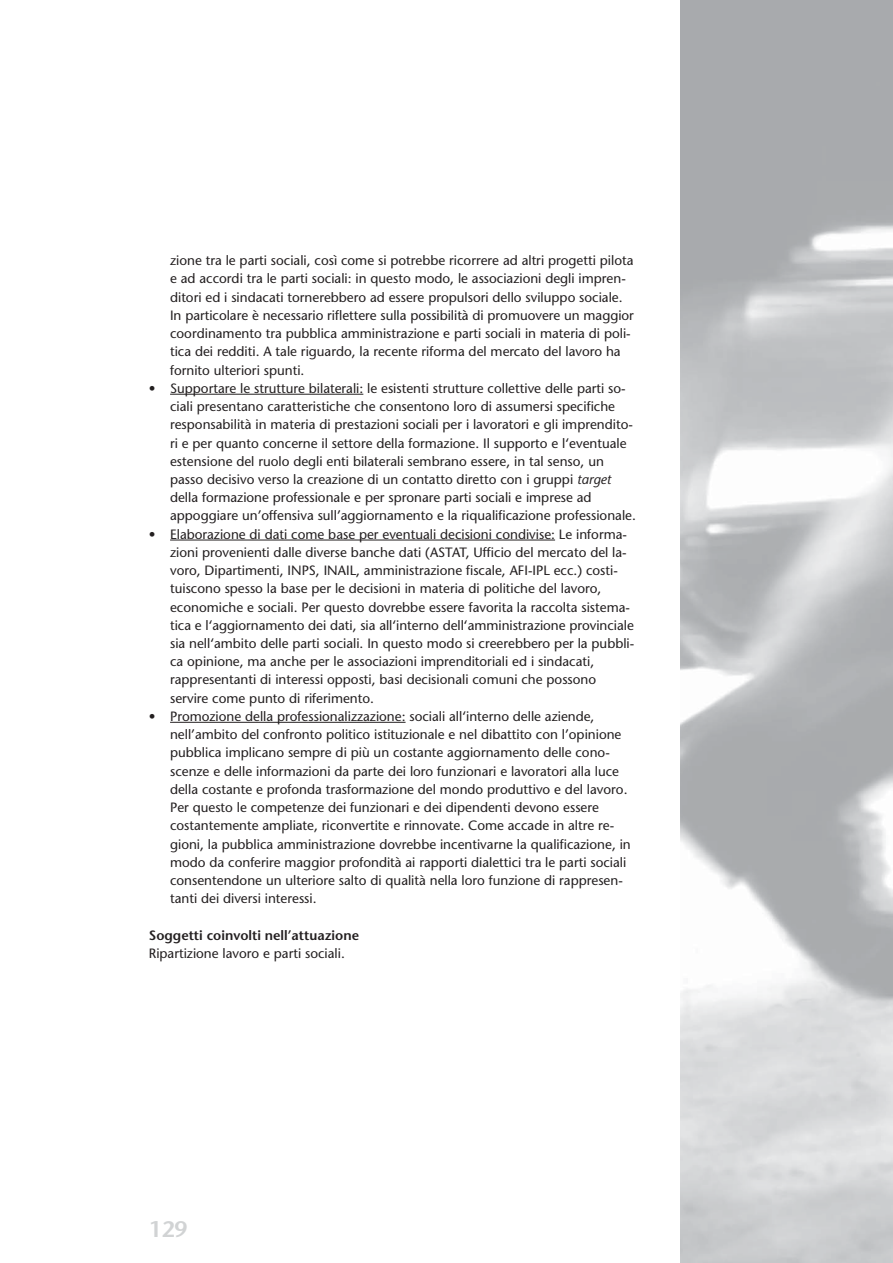
<style>
.page{position:relative;width:893px;height:1263px;background:#fff}
.page>*{position:absolute;margin:0;border:0;box-sizing:border-box;transform-origin:0 0}
.t1{font:600 22.35px "Stone Sans";color:#d1d3d4}
.t2{font:13.5px/18.3px "Stone Sans";color:#231f20}
.t3{font:600 13.5px "Stone Sans";color:#231f20}
.s1{font-style:italic}
</style>
<div class="page">
<hr style="left:170px;top:394px;width:193px;height:1px;background:#231f20">
<hr style="left:170px;top:540px;width:385px;height:1px;background:#231f20">
<hr style="left:170px;top:722px;width:236px;height:1px;background:#231f20">
<p class="t2" style="left:170px;top:253px;width:465px">zione tra le parti sociali, così come si potrebbe ricorrere ad altri progetti pilota e ad accordi tra le parti sociali: in questo modo, le associazioni degli impren&shy;ditori ed i sindacati tornerebbero ad essere propulsori dello sviluppo sociale.<br>In particolare è necessario riflettere sulla possibilità di promuovere un maggior coordinamento tra pubblica amministrazione e parti sociali in materia di poli&shy;tica dei redditi. A tale riguardo, la recente riforma del mercato del lavoro ha fornito ulteriori spunti.</p>
<p class="t2" style="left:170px;top:380px;width:467px;text-indent:-21px">• Supportare le strutture bilaterali: le esistenti strutture collettive delle parti so&shy;ciali presentano caratteristiche che consentono loro di assumersi specifiche responsabilità in materia di prestazioni sociali per i lavoratori e gli imprendito&shy;ri e per quanto concerne il settore della formazione. Il supporto e l‘eventuale estensione del ruolo degli enti bilaterali sembrano essere, in tal senso, un passo decisivo verso la creazione di un contatto diretto con i gruppi <span class="s1">target </span>della formazione professionale e per spronare parti sociali e imprese ad<br>appog giare un’offensiva sull’aggiornamento e la riqualificazione professionale.</p>
<p class="t2" style="left:170px;top:526px;width:466px;text-indent:-21px">• Elaborazione di dati come base per eventuali decisioni condivise: Le informa&shy;zioni provenienti dalle diverse banche dati (ASTAT, Ufficio del mercato del la&shy;voro, Dipartimenti, INPS, INAIL, amministrazione fiscale, AFI-IPL ecc.) costi&shy;tuiscono spesso la base per le decisioni in materia di politiche del lavoro, economiche e sociali. Per questo dovrebbe essere favorita la raccolta sistema&shy;tica e l‘aggiornamento dei dati, sia all‘interno dell‘amministrazione provinciale sia nell‘ambito delle parti sociali. In questo modo si creerebbero per la pubbli&shy;ca opinione, ma anche per le associazioni imprenditoriali ed i sindacati, rappresentanti di interessi opposti, basi decisionali comuni che possono servire come punto di riferimento.</p>
<p class="t2" style="left:170px;top:709px;width:462px;text-indent:-21px">• Promozione della professionalizzazione: sociali all‘interno delle aziende, nell’ambito del confronto politico istituzionale e nel dibattito con l’opinione pubblica implicano sempre di più un costante aggiornamento delle cono&shy;scenze e delle informazioni da parte dei loro funzionari e lavoratori alla luce della costante e profonda trasformazione del mondo produttivo e del lavoro.<br>Per questo le competenze dei funzionari e dei dipendenti devono essere costantemente ampliate, riconvertite e rinnovate. Come accade in altre re&shy;gioni, la pubblica amministrazione dovrebbe incentivarne la qualificazione, in modo da conferire maggior profondità ai rapporti dialettici tra le parti sociali consentendone un ulteriore salto di qualità nella loro funzione di rappresen&shy;tanti dei diversi interessi.</p>
<p class="t3" style="left:149px;top:930px;width:212px">Soggetti coinvolti nell’attuazione</p>
<p class="t2" style="left:149px;top:945px;width:198px">Ripartizione lavoro e parti sociali.</p>
<h1 class="t1" style="left:149px;top:1221px;width:40px">129</h1>
</div>
